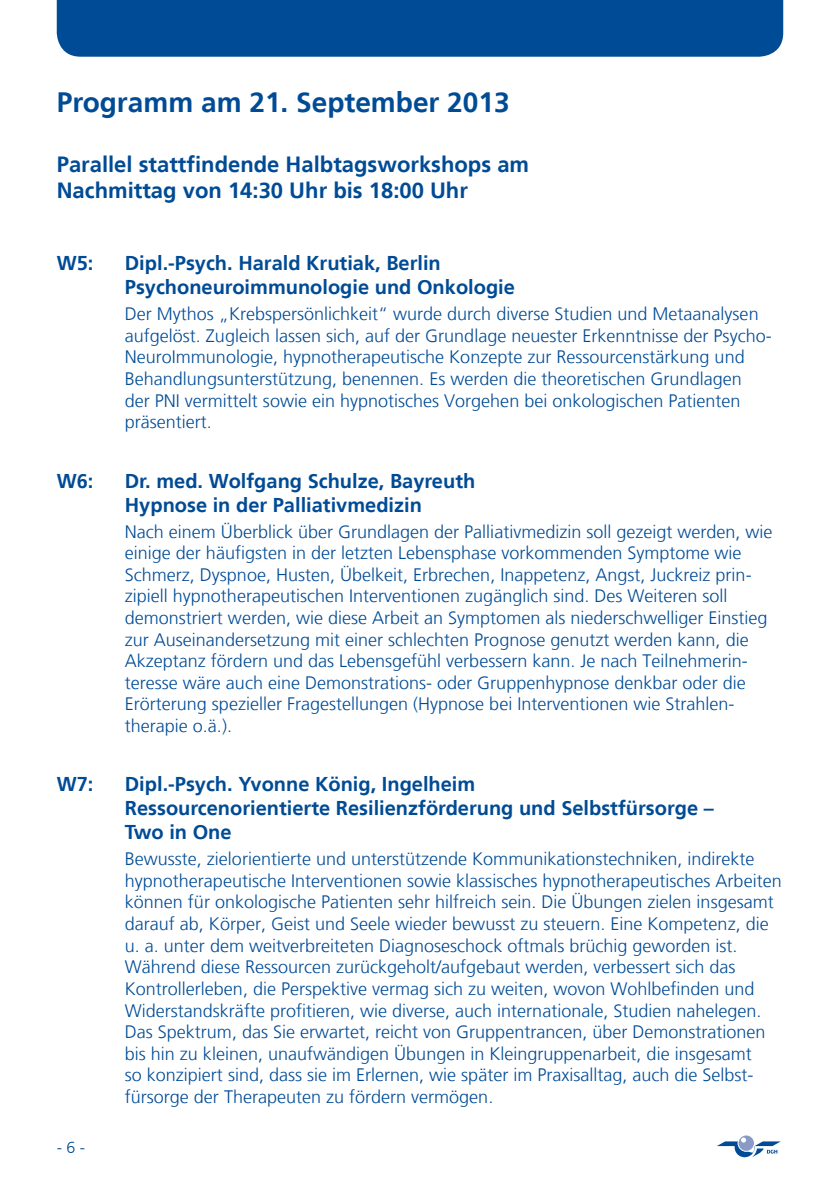
<style>
.page{position:relative;width:840px;height:1191px;background:#fff}
.page>*{position:absolute;margin:0;border:0;box-sizing:border-box;transform-origin:0 0}
.t1{font:700 28px "Frutiger LT";color:#004b95}
.t2{font:700 22px "Frutiger LT";color:#004b95}
.t3{font:700 20px "Frutiger LT";color:#004b95}
.t4{font:300 18px/21.6px "Frutiger LT";color:#004b95}
.t5{font:300 16px "Frutiger LT";color:#004b95}
</style>
<div class="page">
<svg style="left:717px;top:1135px;width:63px;height:22px"></svg>
<div style="left:57px;top:0;width:725px;height:57px;background:#004b95"></div>
<p class="t1" style="left:57px;top:86px;width:454px">Programm am 21. September 2013</p>
<p class="t2" style="left:57px;top:151px;width:473px">Parallel stattfindende Halbtagsworkshops am</p>
<p class="t2" style="left:57px;top:178px;width:412px">Nachmittag von 14:30 Uhr bis 18:00 Uhr</p>
<p class="t3" style="left:57px;top:251px;width:38px">W5:</p>
<p class="t3" style="left:125px;top:251px;width:317px">Dipl.-Psych. Harald Krutiak, Berlin</p>
<p class="t3" style="left:125px;top:275px;width:391px">Psychoneuroimmunologie und Onkologie</p>
<p class="t4" style="left:125px;top:303px;width:635px">Der Mythos „Krebspersönlichkeit“ wurde durch diverse Studien und Metaanalysen</p>
<p class="t4" style="left:125px;top:325px;width:648px">aufgelöst. Zugleich lassen sich, auf der Grundlage neuester Erkenntnisse der Psycho-</p>
<p class="t4" style="left:125px;top:347px;width:621px">NeuroImmunologie, hypnotherapeutische Konzepte zur Ressourcenstärkung und<br>Behandlungsunterstützung, benennen. Es werden die theoretischen Grundlagen</p>
<p class="t4" style="left:125px;top:390px;width:617px">der PNI vermittelt sowie ein hypnotisches Vorgehen bei onkologischen Patienten</p>
<p class="t4" style="left:125px;top:411px;width:88px">präsentiert.</p>
<p class="t3" style="left:57px;top:469px;width:38px">W6:</p>
<p class="t3" style="left:125px;top:469px;width:352px">Dr. med. Wolfgang Schulze, Bayreuth</p>
<p class="t3" style="left:125px;top:493px;width:298px">Hypnose in der Palliativmedizin</p>
<p class="t4" style="left:125px;top:521px;width:649px">Nach einem Überblick über Grundlagen der Palliativmedizin soll gezeigt werden, wie</p>
<p class="t4" style="left:125px;top:542px;width:618px">einige der häufigsten in der letzten Lebensphase vorkommenden Symptome wie</p>
<p class="t4" style="left:125px;top:564px;width:628px">Schmerz, Dyspnoe, Husten, Übelkeit, Erbrechen, Inappetenz, Angst, Juckreiz prin-</p>
<p class="t4" style="left:125px;top:585px;width:604px">zipiell hypnotherapeutischen Interventionen zugänglich sind. Des Weiteren soll</p>
<p class="t4" style="left:125px;top:607px;width:644px">demonstriert werden, wie diese Arbeit an Symptomen als niederschwelliger Einstieg</p>
<p class="t4" style="left:125px;top:629px;width:625px">zur Auseinandersetzung mit einer schlechten Prognose genutzt werden kann, die</p>
<p class="t4" style="left:125px;top:650px;width:624px">Akzeptanz fördern und das Lebensgefühl verbessern kann. Je nach Teilnehmerin-</p>
<p class="t4" style="left:125px;top:672px;width:622px">teresse wäre auch eine Demonstrations- oder Gruppenhypnose denkbar oder die</p>
<p class="t4" style="left:125px;top:693px;width:611px">Erörterung spezieller Fragestellungen (Hypnose bei Interventionen wie Strahlen-</p>
<p class="t4" style="left:125px;top:715px;width:109px">therapie o.ä.).</p>
<p class="t3" style="left:57px;top:772px;width:38px">W7:</p>
<p class="t3" style="left:125px;top:772px;width:352px">Dipl.-Psych. Yvonne König, Ingelheim</p>
<p class="t3" style="left:125px;top:796px;width:590px">Ressourcenorientierte Resilienzförderung und Selbstfürsorge –</p>
<p class="t3" style="left:125px;top:820px;width:108px">Two in One</p>
<p class="t4" style="left:125px;top:848px;width:631px">Bewusste, zielorientierte und unterstützende Kommunikationstechniken, indirekte</p>
<p class="t4" style="left:125px;top:870px;width:658px">hypnotherapeutische Interventionen sowie klassisches hypnotherapeutisches Arbeiten</p>
<p class="t4" style="left:125px;top:891px;width:650px">können für onkologische Patienten sehr hilfreich sein. Die Übungen zielen insgesamt</p>
<p class="t4" style="left:125px;top:913px;width:645px">darauf ab, Körper, Geist und Seele wieder bewusst zu steuern. Eine Kompetenz, die</p>
<p class="t4" style="left:125px;top:935px;width:631px">u. a. unter dem weitverbreiteten Diagnoseschock oftmals brüchig geworden ist.<br>Während diese Ressourcen zurückgeholt/aufgebaut werden, verbessert sich das<br>Kontrollerleben, die Perspektive vermag sich zu weiten, wovon Wohlbefinden und</p>
<p class="t4" style="left:125px;top:999px;width:638px">Widerstandskräfte profitieren, wie diverse, auch internationale, Studien nahelegen.</p>
<p class="t4" style="left:125px;top:1021px;width:642px">Das Spektrum, das Sie erwartet, reicht von Gruppentrancen, über Demonstrationen</p>
<p class="t4" style="left:125px;top:1043px;width:628px">bis hin zu kleinen, unaufwändigen Übungen in Kleingruppenarbeit, die insgesamt</p>
<p class="t4" style="left:125px;top:1064px;width:630px">so konzipiert sind, dass sie im Erlernen, wie später im Praxisalltag, auch die Selbst-</p>
<p class="t4" style="left:125px;top:1086px;width:370px">fürsorge der Therapeuten zu fördern vermögen.</p>
<p class="t5" style="left:57px;top:1138px;width:30px">- 6 -</p>
</div>
